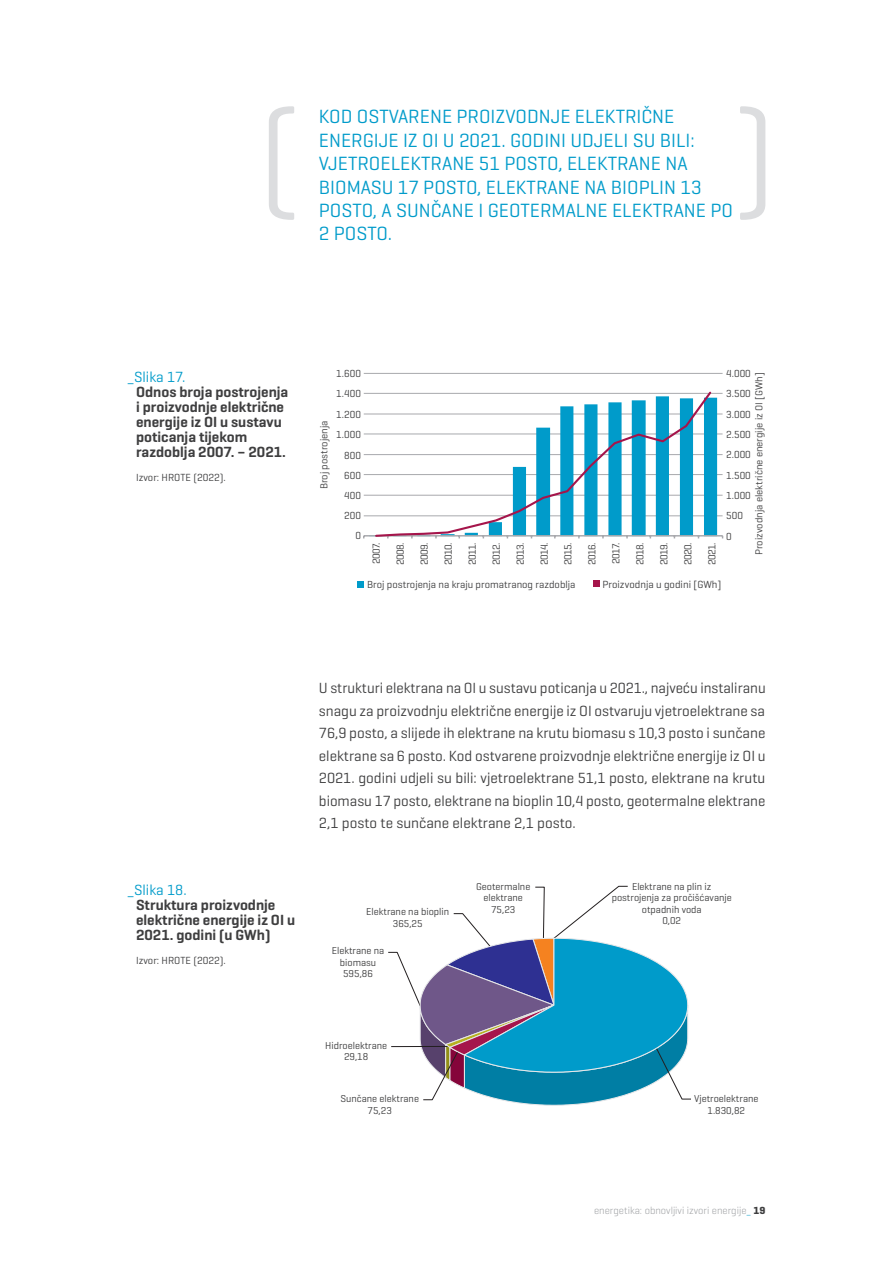
<style>
.page{position:relative;width:893px;height:1263px;background:#fff}
.page>*{position:absolute;margin:0;border:0;box-sizing:border-box;transform-origin:0 0}
.t1{font:19.5px/23.4px "Geogrotesque";color:#009bca}
.t2{font:15px/22.5px "Geogrotesque";color:#3e3e3f;text-align:justify}
.t3{font:600 15px/15px "Geogrotesque";color:#3e3e3f}
.t4{font:15px "Geogrotesque";color:#009bca}
.t5{font:10.5px "Geogrotesque";color:#3e3e3f}
.t6{font:300 10.5px "Geogrotesque";color:#9d9fa2}
.t7{font:10.35px/20.4px "Geogrotesque";color:#3e3e3f}
.t8{font:10.2px/11.4px "Geogrotesque";color:#3e3e3f;text-align:center}
.s1{color:#009bca}
.s2{font-weight:700;color:#3e3e3f}
</style>
<div class="page">
<hr style="left:364px;top:516px;width:359px;height:1px;background:#a8a9ad">
<hr style="left:364px;top:495px;width:359px;height:1px;background:#a8a9ad">
<hr style="left:364px;top:474px;width:359px;height:1px;background:#a8a9ad">
<hr style="left:364px;top:454px;width:359px;height:1px;background:#a8a9ad">
<hr style="left:364px;top:434px;width:359px;height:1px;background:#a8a9ad">
<hr style="left:364px;top:414px;width:359px;height:1px;background:#a8a9ad">
<hr style="left:364px;top:393px;width:359px;height:1px;background:#a8a9ad">
<hr style="left:364px;top:373px;width:359px;height:1px;background:#a8a9ad">
<svg style="left:369px;top:397px;width:348px;height:138px"></svg>
<hr style="left:364px;top:535px;width:359px;height:1px;background:#a8a9ad">
<svg style="left:374px;top:391px;width:339px;height:147px"></svg>
<svg style="left:593px;top:581px;width:6px;height:6px"></svg>
<svg style="left:358px;top:581px;width:6px;height:6px"></svg>
<svg style="left:388px;top:886px;width:303px;height:220px"></svg>
<svg style="left:269px;top:106px;width:25px;height:114px"></svg>
<svg style="left:740px;top:106px;width:25px;height:114px"></svg>
<h1 class="t1" style="left:319px;top:105px;width:416px">KOD OSTVARENE PROIZVODNJE ELEKTRIČNE ENERGIJE IZ OI U 2021. GODINI UDJELI SU BILI:<br>VJETROELEKTRANE 51 POSTO, ELEKTRANE NA BIOMASU 17 POSTO, ELEKTRANE NA BIOPLIN 13<br>POSTO, A SUNČANE I GEOTERMALNE ELEKTRANE PO 2 POSTO.</h1>
<p class="t4" style="left:128px;top:367px;width:59px">_ Slika 17.</p>
<p class="t3" style="left:136px;top:384px;width:154px">Odnos broja postrojenja i proizvodnje električne energije iz OI u sustavu poticanja tijekom razdoblja 2007. – 2021.</p>
<p class="t5" style="left:136px;top:471px;width:91px">Izvor: HROTE (2022).</p>
<p class="t7" style="left:336px;top:364px;width:26px">1.600</p>
<p class="t7" style="left:336px;top:385px;width:26px">1.400</p>
<p class="t7" style="left:336px;top:405px;width:26px">1.200</p>
<p class="t7" style="left:315px;top:489px;width:70px;rotate:-90deg">Broj postrojenja</p>
<p class="t7" style="left:336px;top:425px;width:26px">1.000</p>
<p class="t7" style="left:344px;top:446px;width:18px">800</p>
<p class="t7" style="left:344px;top:466px;width:18px">600</p>
<p class="t7" style="left:344px;top:486px;width:18px">400</p>
<p class="t7" style="left:344px;top:506px;width:18px">200</p>
<p class="t7" style="left:355px;top:527px;width:7px">0</p>
<p class="t7" style="left:367px;top:564px;width:24px;rotate:-90deg">2007.</p>
<p class="t7" style="left:391px;top:565px;width:24px;rotate:-90deg">2008.</p>
<p class="t7" style="left:415px;top:565px;width:24px;rotate:-90deg">2009.</p>
<p class="t7" style="left:439px;top:565px;width:24px;rotate:-90deg">2010.</p>
<p class="t7" style="left:463px;top:565px;width:24px;rotate:-90deg">2011.</p>
<p class="t7" style="left:487px;top:565px;width:24px;rotate:-90deg">2012.</p>
<p class="t7" style="left:511px;top:565px;width:24px;rotate:-90deg">2013.</p>
<p class="t7" style="left:535px;top:565px;width:24px;rotate:-90deg">2014.</p>
<p class="t7" style="left:559px;top:565px;width:24px;rotate:-90deg">2015.</p>
<p class="t7" style="left:583px;top:565px;width:24px;rotate:-90deg">2016.</p>
<p class="t7" style="left:607px;top:564px;width:24px;rotate:-90deg">2017.</p>
<p class="t7" style="left:631px;top:565px;width:24px;rotate:-90deg">2018.</p>
<p class="t7" style="left:655px;top:565px;width:24px;rotate:-90deg">2019.</p>
<p class="t7" style="left:679px;top:565px;width:24px;rotate:-90deg">2020.</p>
<p class="t7" style="left:703px;top:565px;width:24px;rotate:-90deg">2021.</p>
<p class="t7" style="left:726px;top:364px;width:26px">4.000<br>3.500<br>3.000<br>2.500<br>2.000<br>1.500<br>1.000<br>500<br>0</p>
<p class="t7" style="left:750px;top:555px;width:184px;rotate:-90deg">Proizvodnja električne energije iz OI [GWh]</p>
<p class="t7" style="left:367px;top:575px;width:210px">Broj postrojenja na kraju promatranog razdoblja</p>
<p class="t5" style="left:602px;top:580px;width:120px">Proizvodnja u godini [GWh]</p>
<p class="t4" style="left:128px;top:880px;width:61px">_ Slika 18.</p>
<p class="t3" style="left:136px;top:897px;width:161px">Struktura proizvodnje električne energije iz OI u<br>2021. godini (u GWh)</p>
<p class="t5" style="left:136px;top:954px;width:91px">Izvor: HROTE (2022).</p>
<p class="t2" style="left:319px;top:676px;width:448px">U strukturi elektrana na OI u sustavu poticanja u 2021., najveću instaliranu snagu za proizvodnju električne energije iz OI ostvaruju vjetroelektrane sa 76,9 posto, a slijede ih elektrane na krutu biomasu s 10,3 posto i sunčane elektrane sa 6 posto. Kod ostvarene proizvodnje električne energije iz OI u 2021. godini udjeli su bili: vjetroelektrane 51,1 posto, elektrane na krutu biomasu 17 posto, elektrane na bioplin 10,4 posto, geotermalne elektrane 2,1 posto te sunčane elektrane 2,1 posto.</p>
<p class="t8" style="left:366px;top:907px;width:85px">Elektrane na bioplin<br>365,25</p>
<p class="t8" style="left:332px;top:946px;width:54px">Elektrane na biomasu<br>595,86</p>
<p class="t8" style="left:476px;top:881px;width:56px">Geotermalne elektrane<br>75,23</p>
<p class="t8" style="left:612px;top:881px;width:122px">Elektrane na plin iz postrojenja za pročišćavanje otpadnih voda<br>0,02</p>
<p class="t8" style="left:325px;top:1040px;width:64px">Hidroelektrane<br>29,18</p>
<p class="t8" style="left:340px;top:1094px;width:80px">Sunčane elektrane<br>75,23</p>
<p class="t8" style="left:694px;top:1094px;width:66px">Vjetroelektrane<br>1.830,82</p>
<p class="t6" style="left:594px;top:1204px;width:173px">energetika: obnovljivi izvori energije<span class="s1">_</span> <span class="s2">19</span></p>
</div>
